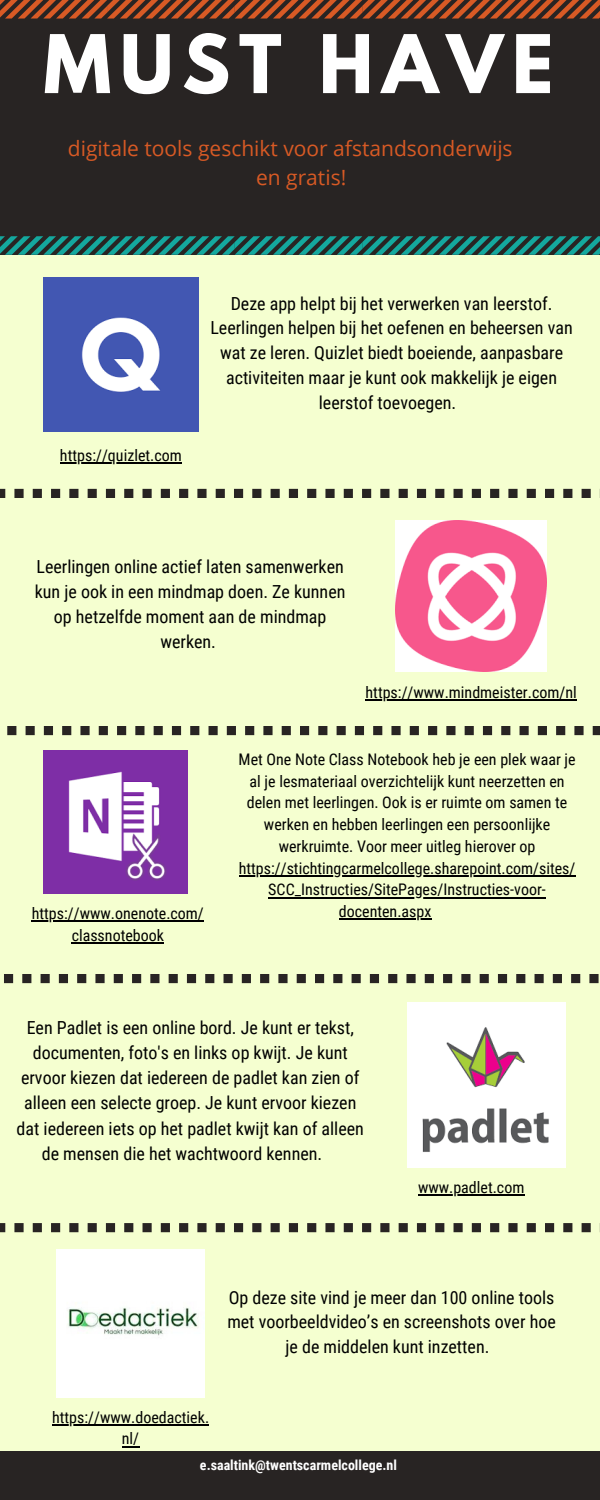
<style>
.page{position:relative;width:600px;height:1500px;background:#f5ffd0}
.page>*{position:absolute;margin:0;border:0;box-sizing:border-box;transform-origin:0 0}
.t1{font:700 71.6px "League Spartan";letter-spacing:.125em;color:#fff}
.t2{font:21px/29.2px "Open Sans";color:#d85a25}
.t3{font:18px/24.8px "Roboto Condensed";color:#000;text-align:center}
.t4{font:16px/21.9px "Roboto Condensed";color:#000;text-align:center}
.t5{font:700 14px "Roboto Condensed";color:#fff}
</style>
<div class="page">
<div style="left:0;top:0;width:600px;height:255px;background:#282423"></div>
<svg style="left:0;top:0;width:600px;height:19px"></svg>
<svg style="left:0;top:236px;width:600px;height:19px"></svg>
<svg style="left:0;top:489px;width:280px;height:9px"></svg>
<svg style="left:289px;top:489px;width:311px;height:9px"></svg>
<svg style="left:7px;top:726px;width:284px;height:9px"></svg>
<svg style="left:300px;top:726px;width:300px;height:9px"></svg>
<svg style="left:4px;top:974px;width:302px;height:9px"></svg>
<svg style="left:315px;top:974px;width:284px;height:9px"></svg>
<svg style="left:0;top:1223px;width:280px;height:9px"></svg>
<svg style="left:289px;top:1223px;width:311px;height:9px"></svg>
<div style="left:0;top:1451px;width:600px;height:49px;background:#282423"></div>
<img style="left:44px;top:277px;width:154px;height:155px">
<img style="left:395px;top:520px;width:152px;height:152px">
<img style="left:44px;top:750px;width:143px;height:143px">
<img style="left:407px;top:1003px;width:158px;height:164px">
<img style="left:56px;top:1249px;width:149px;height:149px">
<hr style="left:239px;top:875px;width:337px;height:2px;background:#000">
<hr style="left:268px;top:897px;width:278px;height:1px;background:#000">
<hr style="left:339px;top:919px;width:92px;height:1px;background:#000">
<hr style="left:366px;top:699px;width:211px;height:1px;background:#000">
<hr style="left:32px;top:920px;width:172px;height:2px;background:#000">
<hr style="left:72px;top:942px;width:92px;height:2px;background:#000">
<hr style="left:418px;top:1194px;width:106px;height:2px;background:#000">
<hr style="left:52px;top:1424px;width:157px;height:2px;background:#000">
<svg style="left:122px;top:1446px;width:17px;height:1px"></svg>
<hr style="left:60px;top:462px;width:122px;height:2px;background:#000">
<h1 class="t1" style="left:44px;top:29px;width:511px">MUST HAVE</h1>
<p class="t2" style="left:256px;top:133px;width:258px;text-indent:-188px">digitale tools geschikt voor afstandsonderwijs en gratis!</p>
<p class="t4" style="left:60px;top:444px;width:123px">https://quizlet.com</p>
<p class="t3" style="left:210px;top:291px;width:364px">Deze app helpt bij het verwerken van leerstof.<br>Leerlingen helpen bij het oefenen en beheersen van wat ze leren. Quizlet biedt boeiende, aanpasbare activiteiten maar je kunt ook makkelijk je eigen leerstof toevoegen.</p>
<p class="t3" style="left:35px;top:555px;width:312px">Leerlingen online actief laten samenwerken kun je ook in een mindmap doen. Ze kunnen op hetzelfde moment aan de mindmap werken.</p>
<p class="t4" style="left:366px;top:681px;width:213px">https://www.mindmeister.com/nl</p>
<p class="t4" style="left:32px;top:903px;width:174px">https://www.onenote.com/ classnotebook</p>
<p class="t4" style="left:239px;top:748px;width:338px">Met One Note Class Notebook heb je een plek waar je</p>
<p class="t4" style="left:250px;top:770px;width:317px">al je lesmateriaal overzichtelijk kunt neerzetten en</p>
<p class="t4" style="left:247px;top:792px;width:322px">delen met leerlingen. Ook is er ruimte om samen te</p>
<p class="t4" style="left:264px;top:814px;width:288px">werken en hebben leerlingen een persoonlijke</p>
<p class="t4" style="left:279px;top:835px;width:258px">werkruimte. Voor meer uitleg hierover op</p>
<p class="t4" style="left:239px;top:857px;width:338px">https://stichtingcarmelcollege.sharepoint.com/sites/</p>
<p class="t4" style="left:268px;top:879px;width:279px">SCC_Instructies/SitePages/Instructies-voor-</p>
<p class="t4" style="left:339px;top:901px;width:94px">docenten.aspx</p>
<p class="t3" style="left:27px;top:1015px;width:329px">Een Padlet is een online bord. Je kunt er tekst,</p>
<p class="t3" style="left:33px;top:1041px;width:317px">documenten, foto's en links op kwijt. Je kunt</p>
<p class="t3" style="left:21px;top:1066px;width:340px">ervoor kiezen dat iedereen de padlet kan zien of</p>
<p class="t3" style="left:24px;top:1091px;width:334px">alleen een selecte groep. Je kunt ervoor kiezen</p>
<p class="t3" style="left:17px;top:1116px;width:349px">dat iedereen iets op het padlet kwijt kan of alleen</p>
<p class="t3" style="left:42px;top:1141px;width:282px">de mensen die het wachtwoord kennen.</p>
<p class="t4" style="left:418px;top:1176px;width:108px">www.padlet.com</p>
<p class="t3" style="left:227px;top:1285px;width:330px">Op deze site vind je meer dan 100 online tools met voorbeeldvideo’s en screenshots over hoe je de middelen kunt inzetten.</p>
<p class="t4" style="left:52px;top:1406px;width:159px">https://www.doedactiek. nl/</p>
<p class="t5" style="left:200px;top:1457px;width:198px">e.saaltink@twentscarmelcollege.nl</p>
</div>
